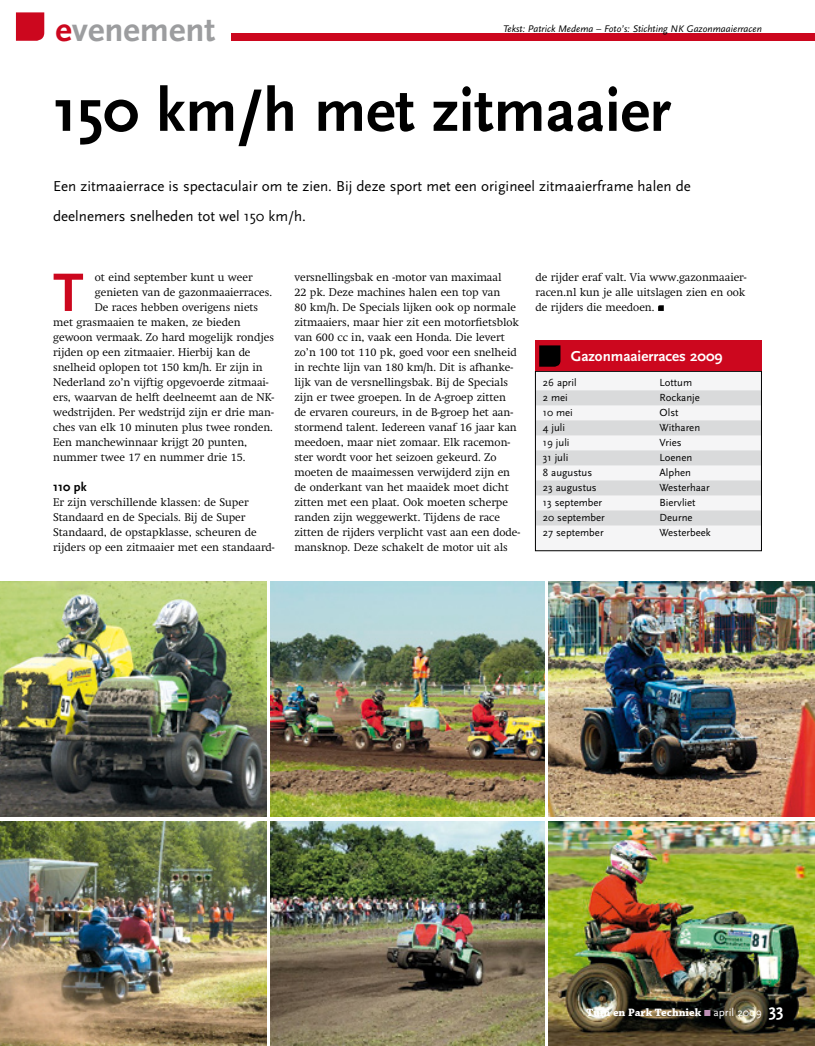
<style>
.page{position:relative;width:815px;height:1046px;background:#fff}
.page>*{position:absolute;margin:0;border:0;box-sizing:border-box;transform-origin:0 0}
.t1{font:700 62.5px "Scala Sans OT";color:#000}
.t2{font:700 56.5px "Scala Sans OT";color:#cc071e}
.t3{font:700 35px "Scala Sans OT";color:#9c9d9f}
.t4{font:15px/30px "Scala Sans OT";color:#000}
.t5{font:700 15px "Scala Sans OT";color:#fff}
.t6{font:700 12.75px "Scala Sans OT";color:#000}
.t7{font:700 11.25px "Chaparral Pro";color:#fff}
.t8{font:300 11px/15px "Swift";color:#000}
.t9{font:10.75px "Scala Sans OT";color:#000}
.t10{font:italic 10px "Scala Sans OT";color:#000}
.s1{color:#cc071e}
.s2{color:#bb8eb4}
.s3{font-family:"Scala Sans OT";font-weight:400}
.s4{font-family:"Scala Sans OT";font-size:17.5px}
</style>
<div class="page">
<svg style="left:16px;top:12px;width:28px;height:29px"></svg>
<div style="left:232px;top:34px;width:583px;height:7px;background:#cc071e"></div>
<img style="left:0;top:821px;width:267px;height:224px">
<img style="left:271px;top:821px;width:274px;height:224px">
<img style="left:548px;top:821px;width:267px;height:224px">
<img style="left:0;top:581px;width:267px;height:235px">
<img style="left:271px;top:581px;width:274px;height:235px">
<img style="left:548px;top:581px;width:267px;height:235px">
<div style="left:535px;top:341px;width:227px;height:210px;background:#f5f5f6"></div>
<svg style="left:658px;top:305px;width:6px;height:6px"></svg>
<div style="left:536px;top:390px;width:225px;height:15px;background:#d9dadb"></div>
<div style="left:536px;top:420px;width:225px;height:15px;background:#d9dadb"></div>
<div style="left:536px;top:450px;width:225px;height:15px;background:#d9dadb"></div>
<div style="left:536px;top:480px;width:225px;height:15px;background:#d9dadb"></div>
<div style="left:536px;top:510px;width:225px;height:15px;background:#d9dadb"></div>
<div style="left:535px;top:371px;width:227px;height:180px;border:1px solid #000"></div>
<div style="left:535px;top:341px;width:227px;height:30px;background:#cc071e"></div>
<svg style="left:539px;top:345px;width:21px;height:21px"></svg>
<h3 class="t3" style="left:55px;top:10px;width:161px"><span class="s1">e</span>venement</h3>
<p class="t10" style="left:503px;top:23px;width:260px">Tekst: Patrick Medema – Foto’s: Stichting NK Gazonmaaierracen</p>
<h1 class="t1" style="left:53px;top:75px;width:619px">150 km/h met zitmaaier</h1>
<h3 class="t4" style="left:53px;top:171px;width:639px">Een zitmaaierrace is spectaculair om te zien. Bij deze sport met een origineel zitmaaierframe halen de deelnemers snelheden tot wel 150 km/h.</h3>
<h2 class="t2" style="left:53px;top:261px;width:32px">T</h2>
<p class="t8" style="left:95px;top:270px;width:159px">ot eind september kunt u weer</p>
<p class="t8" style="left:95px;top:285px;width:179px">genieten van de gazonmaaierraces.</p>
<p class="t8" style="left:95px;top:300px;width:165px">De races hebben overigens niets</p>
<p class="t8" style="left:53px;top:315px;width:189px">met grasmaaien te maken, ze bieden</p>
<p class="t8" style="left:53px;top:330px;width:222px">gewoon vermaak. Zo hard mogelijk rondjes</p>
<p class="t8" style="left:53px;top:345px;width:199px">rijden op een zitmaaier. Hierbij kan de</p>
<p class="t8" style="left:53px;top:360px;width:211px">snelheid oplopen tot 150 km/h. Er zijn in</p>
<p class="t8" style="left:53px;top:375px;width:217px">Nederland zo’n vijftig opgevoerde zitmaai-</p>
<p class="t8" style="left:53px;top:390px;width:223px">ers, waarvan de helft deelneemt aan de NK-</p>
<p class="t8" style="left:53px;top:405px;width:222px">wedstrijden. Per wedstrijd zijn er drie man-</p>
<p class="t8" style="left:53px;top:420px;width:221px">ches van elk 10 minuten plus twee ronden.</p>
<p class="t8" style="left:53px;top:435px;width:196px">Een manchewinnaar krijgt 20 punten,</p>
<p class="t8" style="left:53px;top:450px;width:194px">nummer twee 17 en nummer drie 15.</p>
<p class="t6" style="left:53px;top:479px;width:35px">110 pk</p>
<p class="t8" style="left:53px;top:495px;width:223px">Er zijn verschillende klassen: de Super Standaard en de Specials. Bij de Super Standaard, de opstapklasse, scheuren de rijders op een zitmaaier met een standaard-</p>
<p class="t8" style="left:294px;top:270px;width:227px">versnellingsbak en -motor van maximaal<br>22 pk. Deze machines halen een top van<br>80 km/h. De Specials lijken ook op normale zitmaaiers, maar hier zit een motorfietsblok van 600 cc in, vaak een Honda. Die levert zo’n 100 tot 110 pk, goed voor een snelheid in rechte lijn van 180 km/h. Dit is afhanke&shy;lijk van de versnellingsbak. Bij de Specials zijn er twee groepen. In de A-groep zitten de ervaren coureurs, in de B-groep het aan&shy;stormend talent. Iedereen vanaf 16 jaar kan meedoen, maar niet zomaar. Elk racemon&shy;ster wordt voor het seizoen gekeurd. Zo moeten de maaimessen verwijderd zijn en de onderkant van het maaidek moet dicht zitten met een plaat. Ook moeten scherpe randen zijn weggewerkt. Tijdens de race zitten de rijders verplicht vast aan een dode&shy;mansknop. Deze schakelt de motor uit als</p>
<p class="t8" style="left:536px;top:270px;width:212px;text-align:justify">de rijder eraf valt. Via www.gazonmaaier&shy;racen.nl kun je alle uitslagen zien en ook de rijders die meedoen.</p>
<h3 class="t5" style="left:571px;top:348px;width:154px">Gazonmaaierraces 2009</h3>
<p class="t9" style="left:543px;top:376px;width:35px">26 april</p>
<p class="t9" style="left:660px;top:376px;width:34px">Lottum</p>
<p class="t9" style="left:543px;top:391px;width:27px">2 mei</p>
<p class="t9" style="left:660px;top:391px;width:42px">Rockanje</p>
<p class="t9" style="left:543px;top:406px;width:32px">10 mei</p>
<p class="t9" style="left:660px;top:406px;width:20px">Olst</p>
<p class="t9" style="left:543px;top:421px;width:24px">4 juli</p>
<p class="t9" style="left:660px;top:421px;width:42px">Witharen</p>
<p class="t9" style="left:543px;top:436px;width:28px">19 juli</p>
<p class="t9" style="left:660px;top:436px;width:24px">Vries</p>
<p class="t9" style="left:543px;top:451px;width:27px">31 juli</p>
<p class="t9" style="left:660px;top:451px;width:34px">Loenen</p>
<p class="t9" style="left:543px;top:466px;width:51px">8 augustus</p>
<p class="t9" style="left:660px;top:466px;width:33px">Alphen</p>
<p class="t9" style="left:543px;top:481px;width:55px">23 augustus</p>
<p class="t9" style="left:660px;top:481px;width:52px">Westerhaar</p>
<p class="t9" style="left:543px;top:496px;width:61px">13 september</p>
<p class="t9" style="left:660px;top:496px;width:38px">Biervliet</p>
<p class="t9" style="left:543px;top:511px;width:63px">20 september</p>
<p class="t9" style="left:660px;top:511px;width:35px">Deurne</p>
<p class="t9" style="left:543px;top:526px;width:62px">27 september</p>
<p class="t9" style="left:660px;top:526px;width:53px">Westerbeek</p>
<p class="t7" style="left:586px;top:1006px;width:199px">Tuin en Park Techniek <span class="s2">■</span> <span class="s3">april 2009</span> <span class="s4">33</span></p>
</div>
